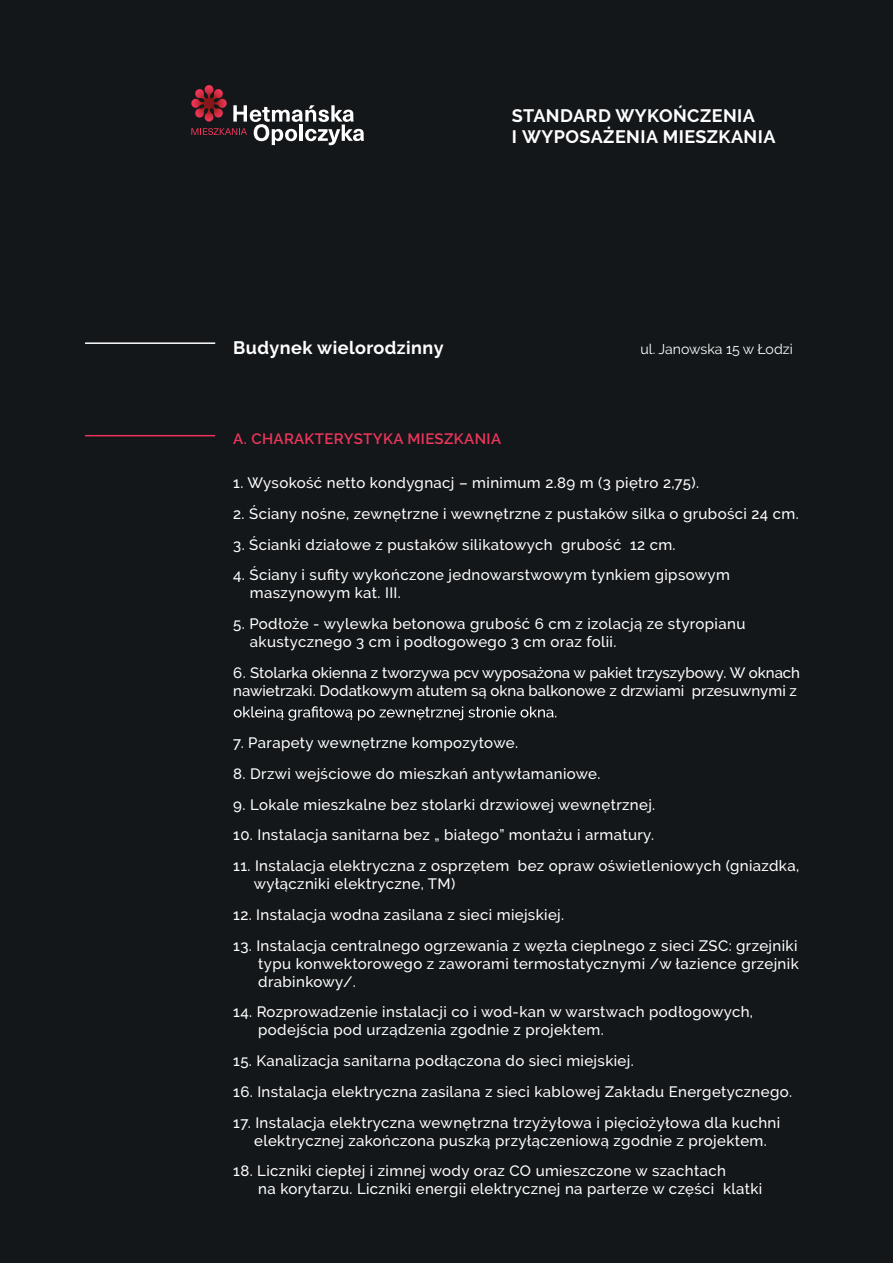
<style>
.page{position:relative;width:893px;height:1263px;background:#13171a}
.page>*{position:absolute;margin:0;border:0;box-sizing:border-box;transform-origin:0 0}
.t1{font:700 18px/21.6px "Raleway";letter-spacing:.025em;color:#fff}
.t2{font:500 15px/18px "Raleway";letter-spacing:.025em;color:#fff}
.t3{font:500 15px/18px "Raleway";color:#fff}
.t4{font:600 15px "Raleway";letter-spacing:.025em;color:#ee355b}
.t5{font:14.1px "Raleway";color:#fff}
</style>
<div class="page">
<svg style="left:234px;top:706px;width:322px;height:15px"></svg>
<svg style="left:191px;top:85px;width:173px;height:60px"></svg>
<hr style="left:85px;top:435px;width:130px;height:1px;background:#ee3559">
<hr style="left:85px;top:342px;width:130px;height:2px;background:#fff">
<p class="t1" style="left:512px;top:104px;width:265px">STANDARD WYKOŃCZENIA<br>I WYPOSAŻENIA MIESZKANIA</p>
<p class="t1" style="left:233px;top:337px;width:212px">Budynek wielorodzinny</p>
<p class="t5" style="left:640px;top:341px;width:154px">ul. Janowska 15 w Łodzi</p>
<p class="t4" style="left:233px;top:431px;width:269px">A. CHARAKTERYSTYKA MIESZKANIA</p>
<p class="t2" style="left:233px;top:474px;width:467px">1. Wysokość netto kondygnacj – minimum 2.89 m (3 piętro 2,75).</p>
<p class="t2" style="left:233px;top:504px;width:567px">2. Ściany nośne, zewnętrzne i wewnętrzne z pustaków silka o grubości 24 cm.</p>
<p class="t2" style="left:233px;top:535px;width:444px">3. Ścianki działowe z pustaków silikatowych grubość 12 cm.</p>
<p class="t2" style="left:250px;top:566px;width:481px;text-indent:-17px">4. Ściany i sufity wykończone jednowarstwowym tynkiem gipsowym maszynowym kat. III.</p>
<p class="t2" style="left:250px;top:615px;width:497px;text-indent:-17px">5. Podłoże - wylewka betonowa grubość 6 cm z izolacją ze styropianu akustycznego 3 cm i podłogowego 3 cm oraz folii.</p>
<p class="t3" style="left:233px;top:663px;width:568px">6. Stolarka okienna z tworzywa pcv wyposażona w pakiet trzyszybowy. W oknach nawietrzaki. Dodatkowym atutem są okna balkonowe z drzwiami przesuwnymi z</p>
<p class="t2" style="left:233px;top:734px;width:286px">7. Parapety wewnętrzne kompozytowe.</p>
<p class="t2" style="left:233px;top:765px;width:369px">8. Drzwi wejściowe do mieszkań antywłamaniowe.</p>
<p class="t2" style="left:233px;top:795px;width:424px">9. Lokale mieszkalne bez stolarki drzwiowej wewnętrznej.</p>
<p class="t2" style="left:233px;top:826px;width:422px">10. Instalacja sanitarna bez „ białego” montażu i armatury.</p>
<p class="t2" style="left:254px;top:857px;width:547px;text-indent:-20px">11. Instalacja elektryczna z osprzętem bez opraw oświetleniowych (gniazdka, wyłączniki elektryczne, TM)</p>
<p class="t2" style="left:233px;top:906px;width:332px">12. Instalacja wodna zasilana z sieci miejskiej.</p>
<p class="t2" style="left:258px;top:936px;width:542px;text-align:justify;text-indent:-25px">13. Instalacja centralnego ogrzewania z węzła cieplnego z sieci ZSC: grzejniki typu konwektorowego z zaworami termostatycznymi /w łazience grzejnik drabinkowy/.</p>
<p class="t2" style="left:258px;top:1003px;width:496px;text-indent:-25px">14. Rozprowadzenie instalacji co i wod-kan w warstwach podłogowych, podejścia pod urządzenia zgodnie z projektem.</p>
<p class="t2" style="left:233px;top:1052px;width:402px">15. Kanalizacja sanitarna podłączona do sieci miejskiej.</p>
<p class="t2" style="left:233px;top:1083px;width:560px">16. Instalacja elektryczna zasilana z sieci kablowej Zakładu Energetycznego.</p>
<p class="t2" style="left:233px;top:1113px;width:549px;text-align:center">17. Instalacja elektryczna wewnętrzna trzyżyłowa i pięciożyłowa dla kuchni elektrycznej zakończona puszką przyłączeniową zgodnie z projektem.</p>
<p class="t2" style="left:258px;top:1162px;width:506px;text-indent:-25px">18. Liczniki ciepłej i zimnej wody oraz CO umieszczone w szachtach<br>na korytarzu. Liczniki energii elektrycznej na parterze w części klatki</p>
</div>
